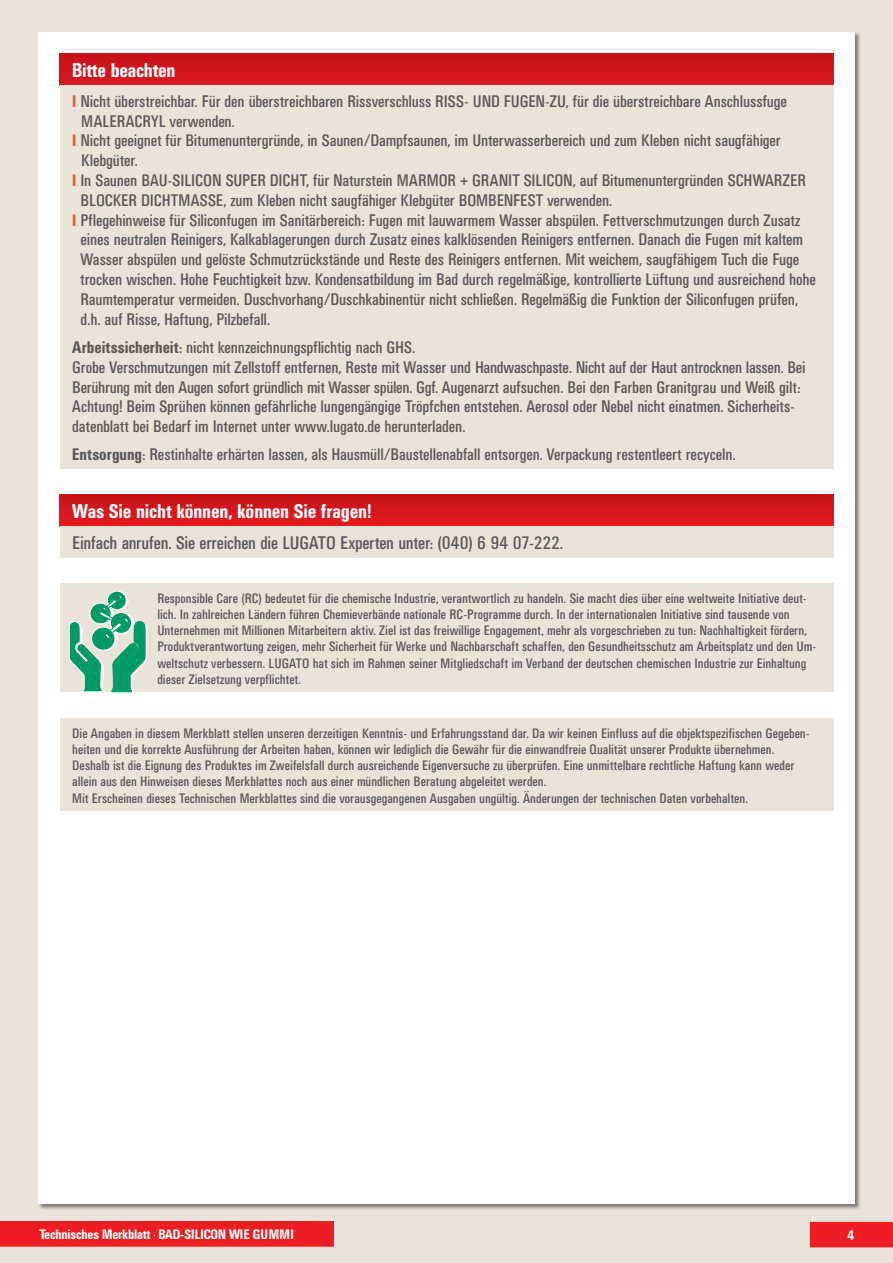
<style>
.page{position:relative;width:893px;height:1263px;background:#e9e3d8}
.page>*{position:absolute;margin:0;border:0;box-sizing:border-box;transform-origin:0 0}
.t1{font:500 condensed 19.5px "UN11";color:#fff}
.t2{font:condensed 18px "UN11";letter-spacing:-.005em;color:#57585a}
.t3{font:condensed 16.5px/19.8px "UN11";color:#57585a}
.t4{font:condensed 13.5px/16.2px "UN11";letter-spacing:.01em;color:#57585a}
.t5{font:500 condensed 13.5px "UN11";color:#fff}
.s1{font-weight:500;color:#f0593e}
.s2{font-weight:500}
</style>
<div class="page">
<div style="left:38px;top:32px;width:817px;height:1171px;background:#fff"></div>
<div style="left:810px;top:1222px;width:83px;height:25px;background:#ee1d23"></div>
<div style="left:0;top:1221px;width:334px;height:26px;background:#ee1d23"></div>
<div style="left:60px;top:53px;width:773px;height:32px;background:#ce151d"></div>
<div style="left:60px;top:85px;width:773px;height:384px;background:#e9e3d8"></div>
<div style="left:60px;top:718px;width:773px;height:93px;background:#e9e3d8"></div>
<div style="left:60px;top:583px;width:773px;height:109px;background:#e9e3d8"></div>
<div style="left:109px;top:591px;width:19px;height:19px;background:#fff;border-radius:50%"></div>
<div style="left:109px;top:591px;width:19px;height:19px;border:1px solid #fff;border-radius:50%"></div>
<svg style="left:107px;top:591px;width:19px;height:19px"></svg>
<div style="left:107px;top:591px;width:19px;height:19px;border:1px solid #fff;border-radius:50%"></div>
<svg style="left:69px;top:596px;width:78px;height:97px"></svg>
<div style="left:60px;top:494px;width:773px;height:32px;background:linear-gradient(to bottom,#c2121a,#e71b22)"></div>
<div style="left:60px;top:526px;width:773px;height:32px;background:#e9e3d8"></div>
<p class="t1" style="left:72px;top:59px;width:104px">Bitte beachten</p>
<p class="t3" style="left:72px;top:91px;width:716px"><span class="s1">I</span> Nicht überstreichbar. Für den überstreichbaren Rissverschluss RISS- UND FUGEN-ZU, für die überstreichbare Anschlussfuge</p>
<p class="t3" style="left:81px;top:111px;width:155px">MALERACRYL verwenden.</p>
<p class="t3" style="left:72px;top:131px;width:710px"><span class="s1">I</span> Nicht geeignet für Bitumenuntergründe, in Saunen/Dampfsaunen, im Unterwasserbereich und zum Kleben nicht saugfähiger</p>
<p class="t3" style="left:81px;top:150px;width:58px">Klebgüter.</p>
<p class="t3" style="left:72px;top:170px;width:735px"><span class="s1">I</span> In Saunen BAU-SILICON SUPER DICHT, für Naturstein MARMOR + GRANIT SILICON, auf Bitumenuntergründen SCHWARZER</p>
<p class="t3" style="left:81px;top:190px;width:533px">BLOCKER DICHTMASSE, zum Kleben nicht saugfähiger Klebgüter BOMBENFEST verwenden.</p>
<p class="t3" style="left:72px;top:210px;width:729px"><span class="s1">I</span> Pflegehinweise für Siliconfugen im Sanitärbereich: Fugen mit lauwarmem Wasser abspülen. Fettverschmutzungen durch Zusatz</p>
<p class="t3" style="left:81px;top:230px;width:724px">eines neutralen Reinigers, Kalkablagerungen durch Zusatz eines kalklösenden Reinigers entfernen. Danach die Fugen mit kaltem</p>
<p class="t3" style="left:81px;top:249px;width:720px">Wasser abspülen und gelöste Schmutzrückstände und Reste des Reinigers entfernen. Mit weichem, saugfähigem Tuch die Fuge</p>
<p class="t3" style="left:81px;top:269px;width:737px">trocken wischen. Hohe Feuchtigkeit bzw. Kondensatbildung im Bad durch regelmäßige, kontrollierte Lüftung und ausreichend hohe</p>
<p class="t3" style="left:81px;top:289px;width:719px">Raumtemperatur vermeiden. Duschvorhang/Duschkabinentür nicht schließen. Regelmäßig die Funktion der Siliconfugen prüfen,</p>
<p class="t3" style="left:81px;top:309px;width:191px">d.h. auf Risse, Haftung, Pilzbefall.</p>
<p class="t3" style="left:72px;top:337px;width:735px"><span class="s2">Arbeitssicherheit</span>: nicht kennzeichnungspflichtig nach GHS.<br>Grobe Verschmutzungen mit Zellstoff entfernen, Reste mit Wasser und Handwaschpaste. Nicht auf der Haut antrocknen lassen. Bei Berührung mit den Augen sofort gründlich mit Wasser spülen. Ggf. Augenarzt aufsuchen. Bei den Farben Granitgrau und Weiß gilt:<br>Achtung! Beim Sprühen können gefährliche lungengängige Tröpfchen entstehen. Aerosol oder Nebel nicht einatmen. Sicherheits&shy;datenblatt bei Bedarf im Internet unter www.lugato.de herunterladen.</p>
<p class="t3" style="left:72px;top:445px;width:665px"><span class="s2">Entsorgung</span>: Restinhalte erhärten lassen, als Hausmüll/Baustellenabfall entsorgen. Verpackung restentleert recyceln.</p>
<p class="t1" style="left:72px;top:500px;width:301px">Was Sie nicht können, können Sie fragen!</p>
<p class="t2" style="left:72px;top:533px;width:492px">Einfach anrufen. Sie erreichen die LUGATO Experten unter: (040) 6 94 07-222.</p>
<p class="t4" style="left:157px;top:590px;width:660px">Responsible Care (RC) bedeutet für die chemische Industrie, verantwortlich zu handeln. Sie macht dies über eine weltweite Initiative deut&shy;lich. In zahlreichen Ländern führen Chemieverbände nationale RC-Programme durch. In der internationalen Initiative sind tausende von Unternehmen mit Millionen Mitarbeitern aktiv. Ziel ist das freiwillige Engagement, mehr als vorgeschrieben zu tun: Nachhaltigkeit fördern, Produktverantwortung zeigen, mehr Sicherheit für Werke und Nachbarschaft schaffen, den Gesundheitsschutz am Arbeitsplatz und den Um&shy;weltschutz verbessern. LUGATO hat sich im Rahmen seiner Mitgliedschaft im Verband der deutschen chemischen Industrie zur Einhaltung dieser Zielsetzung verpflichtet.</p>
<p class="t4" style="left:72px;top:725px;width:739px">Die Angaben in diesem Merkblatt stellen unseren derzeitigen Kenntnis- und Erfahrungsstand dar. Da wir keinen Einfluss auf die objektspezifischen Gegeben&shy;heiten und die korrekte Ausführung der Arbeiten haben, können wir lediglich die Gewähr für die einwandfreie Qualität unserer Produkte übernehmen.<br>Deshalb ist die Eignung des Produktes im Zweifelsfall durch ausreichende Eigenversuche zu überprüfen. Eine unmittelbare rechtliche Haftung kann weder allein aus den Hinweisen dieses Merkblattes noch aus einer mündlichen Beratung abgeleitet werden.<br>Mit Erscheinen dieses Technischen Merkblattes sind die vorausgegangenen Ausgaben ungültig. Änderungen der technischen Daten vorbehalten.</p>
<p class="t5" style="left:39px;top:1227px;width:256px">Technisches Merkblatt BAD-SILICON WIE GUMMI</p>
<p class="t5" style="left:847px;top:1227px;width:8px">4</p>
</div>
